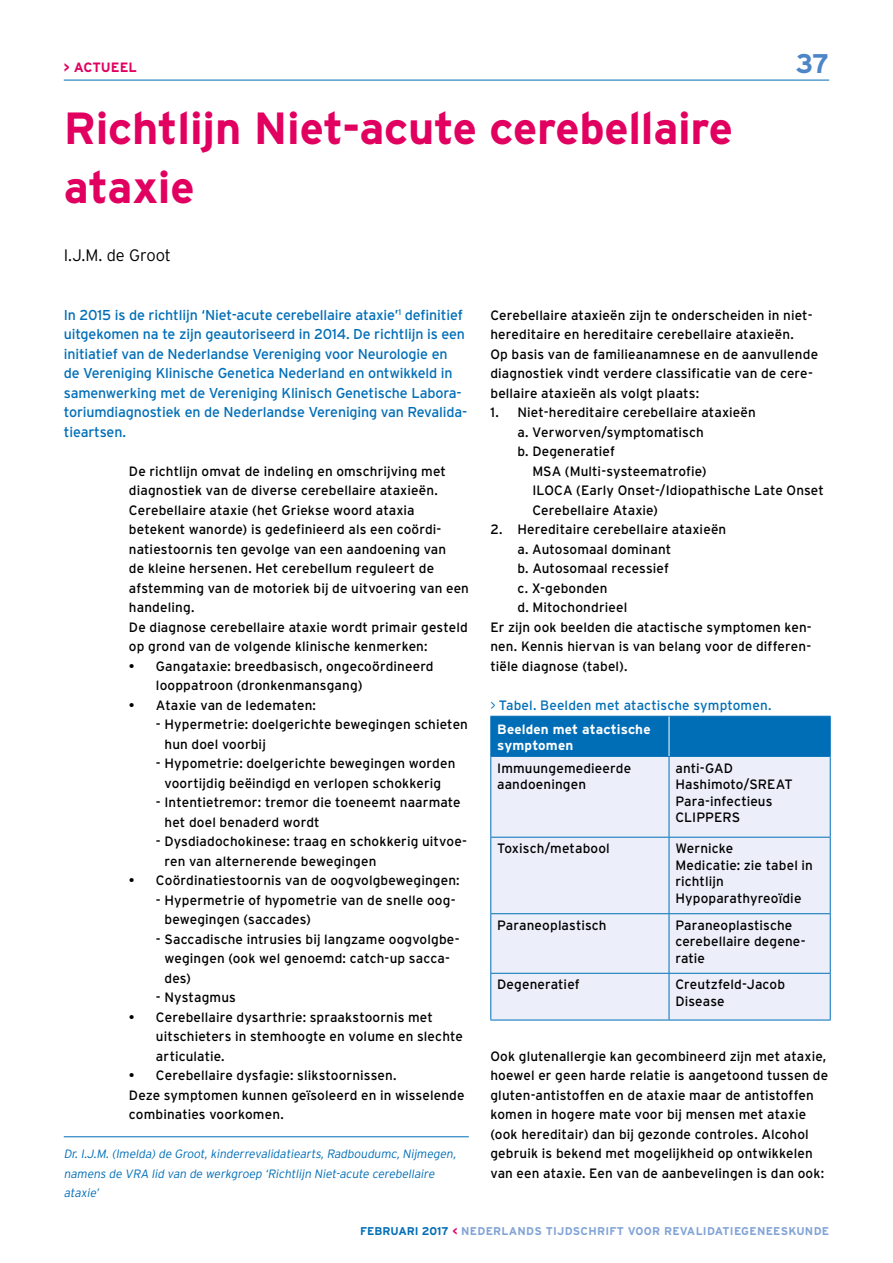
<style>
.page{position:relative;width:893px;height:1263px;background:#fff}
.page>*{position:absolute;margin:0;border:0;box-sizing:border-box;transform-origin:0 0}
.t1{font:700 45px/58.5px "Interstate";letter-spacing:-.005em;color:#e10060}
.t2{font:700 27px "Interstate";color:#4d86c6}
.t3{font:300 16.5px "Interstate";color:#000}
.t4{font:14.25px/19.5px "Interstate";letter-spacing:-.01em;color:#006eb7}
.t5{font:13.5px/19.5px "Interstate";letter-spacing:.01em;color:#000}
.t6{font:13.5px/23.7px "Interstate";letter-spacing:.01em;color:#006eb7}
.t7{font:700 13.5px "Interstate";color:#fff}
.t8{font:700 13.5px "Interstate";color:#e10060}
.t9{font:italic 300 12px/19.5px "Interstate";color:#006eb7}
.t10{font:700 11.25px "Interstate";letter-spacing:.025em;color:#81a3d6}
.s1{font-weight:300}
.s2{font-weight:700;color:#fff}
.s3{color:#006eb7}
.s4{color:#e10060}
</style>
<div class="page">
<hr style="left:64px;top:80px;width:765px;height:1px;background:#006eb7">
<hr style="left:64px;top:1136px;width:405px;height:1px;background:#006eb7">
<div style="left:491px;top:717px;width:339px;height:39px;background:#006eb7"></div>
<div style="left:491px;top:757px;width:339px;height:263px;background:#eceffa"></div>
<hr style="left:490px;top:716px;width:179px;height:1px;background:#006eb7">
<hr style="left:490px;top:717px;width:1px;height:39px;background:#006eb7">
<hr style="left:669px;top:716px;width:162px;height:1px;background:#006eb7">
<hr style="left:830px;top:717px;width:1px;height:39px;background:#006eb7">
<hr style="left:490px;top:756px;width:179px;height:1px;background:#006eb7">
<hr style="left:490px;top:757px;width:1px;height:80px;background:#006eb7">
<hr style="left:669px;top:756px;width:162px;height:1px;background:#006eb7">
<hr style="left:669px;top:757px;width:1px;height:80px;background:#006eb7">
<hr style="left:830px;top:757px;width:1px;height:80px;background:#006eb7">
<hr style="left:490px;top:837px;width:179px;height:1px;background:#006eb7">
<hr style="left:490px;top:837px;width:1px;height:76px;background:#006eb7">
<hr style="left:669px;top:837px;width:162px;height:1px;background:#006eb7">
<hr style="left:669px;top:837px;width:1px;height:76px;background:#006eb7">
<hr style="left:830px;top:837px;width:1px;height:76px;background:#006eb7">
<hr style="left:490px;top:913px;width:179px;height:1px;background:#006eb7">
<hr style="left:490px;top:914px;width:1px;height:59px;background:#006eb7">
<hr style="left:669px;top:913px;width:162px;height:1px;background:#006eb7">
<hr style="left:669px;top:914px;width:1px;height:59px;background:#006eb7">
<hr style="left:830px;top:914px;width:1px;height:59px;background:#006eb7">
<hr style="left:490px;top:973px;width:179px;height:1px;background:#006eb7">
<hr style="left:490px;top:974px;width:1px;height:46px;background:#006eb7">
<hr style="left:669px;top:973px;width:162px;height:1px;background:#006eb7">
<hr style="left:669px;top:974px;width:1px;height:46px;background:#006eb7">
<hr style="left:830px;top:974px;width:1px;height:46px;background:#006eb7">
<hr style="left:490px;top:1020px;width:179px;height:1px;background:#006eb7">
<hr style="left:669px;top:1020px;width:162px;height:1px;background:#006eb7">
<hr style="left:669px;top:717px;width:1px;height:39px;background:#fff">
<p class="t8" style="left:64px;top:59px;width:75px">&gt; ACTUEEL</p>
<h1 class="t1" style="left:64px;top:103px;width:671px">Richtlijn Niet-acute cerebellaire ataxie</h1>
<p class="t3" style="left:64px;top:249px;width:109px">I .J .M . de Groot</p>
<h2 class="t2" style="left:796px;top:48px;width:35px">37</h2>
<p class="t4" style="left:64px;top:306px;width:405px">In 2015 is de richtlijn ‘Niet-acute cerebellaire ataxie’<sup>1</sup> definitief uitgekomen na te zijn geautoriseerd in 2014. De richtlijn is een initiatief van de Nederlandse Vereniging voor Neurologie en<br>de Vereniging Klinische Genetica Nederland en ontwikkeld in samenwerking met de Vereniging Klinisch Genetische Labora&shy;toriumdiagnostiek en de Nederlandse Vereniging van Revalida&shy;tieartsen.</p>
<p class="t5" style="left:129px;top:462px;width:341px">De richtlijn omvat de indeling en omschrijving met diagnostiek van de diverse cerebellaire ataxieën.<br>Cerebellaire ataxie (het Griekse woord ataxia betekent wanorde) is gedefinieerd als een coördi&shy;natiestoornis ten gevolge van een aandoening van<br>de kleine hersenen. Het cerebellum reguleert de afstemming van de motoriek bij de uitvoering van een handeling.<br>De diagnose cerebellaire ataxie wordt primair gesteld op grond van de volgende klinische kenmerken:</p>
<p class="t5" style="left:156px;top:657px;width:279px;text-indent:-27px">• Gangataxie: breedbasisch, ongecoördineerd looppatroon (dronkenmansgang)</p>
<p class="t5" style="left:129px;top:696px;width:188px">• Ataxie van de ledematen:</p>
<p class="t5" style="left:164px;top:715px;width:305px;text-indent:-9px">- Hypermetrie: doelgerichte bewegingen schieten hun doel voorbij</p>
<p class="t5" style="left:156px;top:754px;width:301px;text-align:center">- Hypometrie: doelgerichte bewegingen worden voortijdig beëindigd en verlopen schokkerig</p>
<p class="t5" style="left:164px;top:793px;width:298px;text-indent:-9px">- Intentietremor: tremor die toeneemt naarmate het doel benaderd wordt</p>
<p class="t5" style="left:164px;top:832px;width:304px;text-indent:-9px">- Dysdiadochokinese: traag en schokkerig uitvoe&shy;ren van alternerende bewegingen</p>
<p class="t5" style="left:129px;top:871px;width:332px">• Coördinatiestoornis van de oogvolgbewegingen:</p>
<p class="t5" style="left:164px;top:891px;width:293px;text-indent:-9px">- Hypermetrie of hypometrie van de snelle oog&shy;bewegingen (saccades)</p>
<p class="t5" style="left:164px;top:930px;width:297px;text-indent:-9px">- Saccadische intrusies bij langzame oogvolgbe&shy;wegingen (ook wel genoemd: catch-up sacca&shy;des)</p>
<p class="t5" style="left:156px;top:988px;width:81px">- Nystagmus</p>
<p class="t5" style="left:156px;top:1008px;width:308px;text-indent:-27px">• Cerebellaire dysarthrie: spraakstoornis met uitschieters in stemhoogte en volume en slechte articulatie.</p>
<p class="t5" style="left:129px;top:1066px;width:337px">• Cerebellaire dysfagie: slikstoornissen.<br>Deze symptomen kunnen geïsoleerd en in wisselende combinaties voorkomen.</p>
<p class="t9" style="left:64px;top:1145px;width:395px">Dr. I.J .M . (Imelda) de Groot, kinderrevalidatiearts, Radboudumc, Nijmegen, namens de VRA lid van de werkgroep ‘Richtlijn Niet-acute cerebellaire ataxie’</p>
<p class="t5" style="left:490px;top:306px;width:329px">Cerebellaire ataxieën zijn te onderscheiden in niet&shy;hereditaire en hereditaire cerebellaire ataxieën.<br>Op basis van de familieanamnese en de aanvullende diagnostiek vindt verdere classificatie van de cere&shy;bellaire ataxieën als volgt plaats:</p>
<p class="t5" style="left:490px;top:403px;width:267px">1. Niet-hereditaire cerebellaire ataxieën</p>
<p class="t5" style="left:517px;top:423px;width:188px">a. Verworven/symptomatisch</p>
<p class="t5" style="left:517px;top:442px;width:99px">b. Degeneratief</p>
<p class="t5" style="left:532px;top:462px;width:176px">MSA (Multi-systeematrofie)</p>
<p class="t5" style="left:532px;top:481px;width:293px">ILOCA (Early Onset-/Idiopathische Late Onset</p>
<p class="t5" style="left:532px;top:501px;width:127px">Cerebellaire Ataxie)</p>
<p class="t5" style="left:490px;top:520px;width:237px">2. Hereditaire cerebellaire ataxieën</p>
<p class="t5" style="left:517px;top:540px;width:155px">a. Autosomaal dominant</p>
<p class="t5" style="left:517px;top:559px;width:153px">b. Autosomaal recessief</p>
<p class="t5" style="left:517px;top:579px;width:92px">c. X-gebonden</p>
<p class="t5" style="left:517px;top:598px;width:111px">d. Mitochondrieel</p>
<p class="t5" style="left:490px;top:618px;width:323px">Er zijn ook beelden die atactische symptomen ken-</p>
<p class="t5" style="left:490px;top:637px;width:322px">nen. Kennis hiervan is van belang voor de differen-</p>
<p class="t5" style="left:490px;top:657px;width:139px">tiële diagnose (tabel).</p>
<p class="t6" style="left:497px;top:694px;width:276px;text-indent:-7px"><span class="s1">&gt;</span> Tabel. Beelden met atactische symptomen.<br><span class="s2">Beelden met atactische</span></p>
<p class="t7" style="left:497px;top:740px;width:78px">symptomen</p>
<p class="t5" style="left:497px;top:760px;width:136px;line-height:16.5px">Immuungemedieerde aandoeningen</p>
<p class="t5" style="left:675px;top:760px;width:119px;line-height:16.5px">anti-GAD<br>Hashimoto/SREAT<br>Para-infectieus<br>CLIPPERS</p>
<p class="t5" style="left:497px;top:839px;width:114px">Toxisch/metabool</p>
<p class="t5" style="left:675px;top:841px;width:139px;line-height:16.5px">Wernicke<br>Medicatie: zie tabel in richtlijn<br>Hypoparathyreoïdie</p>
<p class="t5" style="left:497px;top:916px;width:111px">Paraneoplastisch</p>
<p class="t5" style="left:675px;top:918px;width:132px;line-height:16.5px">Paraneoplastische cerebellaire degene&shy;ratie</p>
<p class="t5" style="left:497px;top:976px;width:84px">Degeneratief</p>
<p class="t5" style="left:675px;top:977px;width:111px;line-height:16.5px">Creutzfeld-Jacob<br>Disease</p>
<p class="t5" style="left:490px;top:1047px;width:339px">Ook glutenallergie kan gecombineerd zijn met ataxie, hoewel er geen harde relatie is aangetoond tussen de gluten-antistoffen en de ataxie maar de antistoffen komen in hogere mate voor bij mensen met ataxie (ook hereditair) dan bij gezonde controles. Alcohol gebruik is bekend met mogelijkheid op ontwikkelen van een ataxie. Een van de aanbevelingen is dan ook:</p>
<p class="t10" style="left:360px;top:1224px;width:470px"><span class="s3">FEBRUARI 2017</span> <span class="s4">&lt;</span> NEDERLANDS TIJDSCHRIFT VOOR REVALIDATIEGENEESKUNDE</p>
</div>
